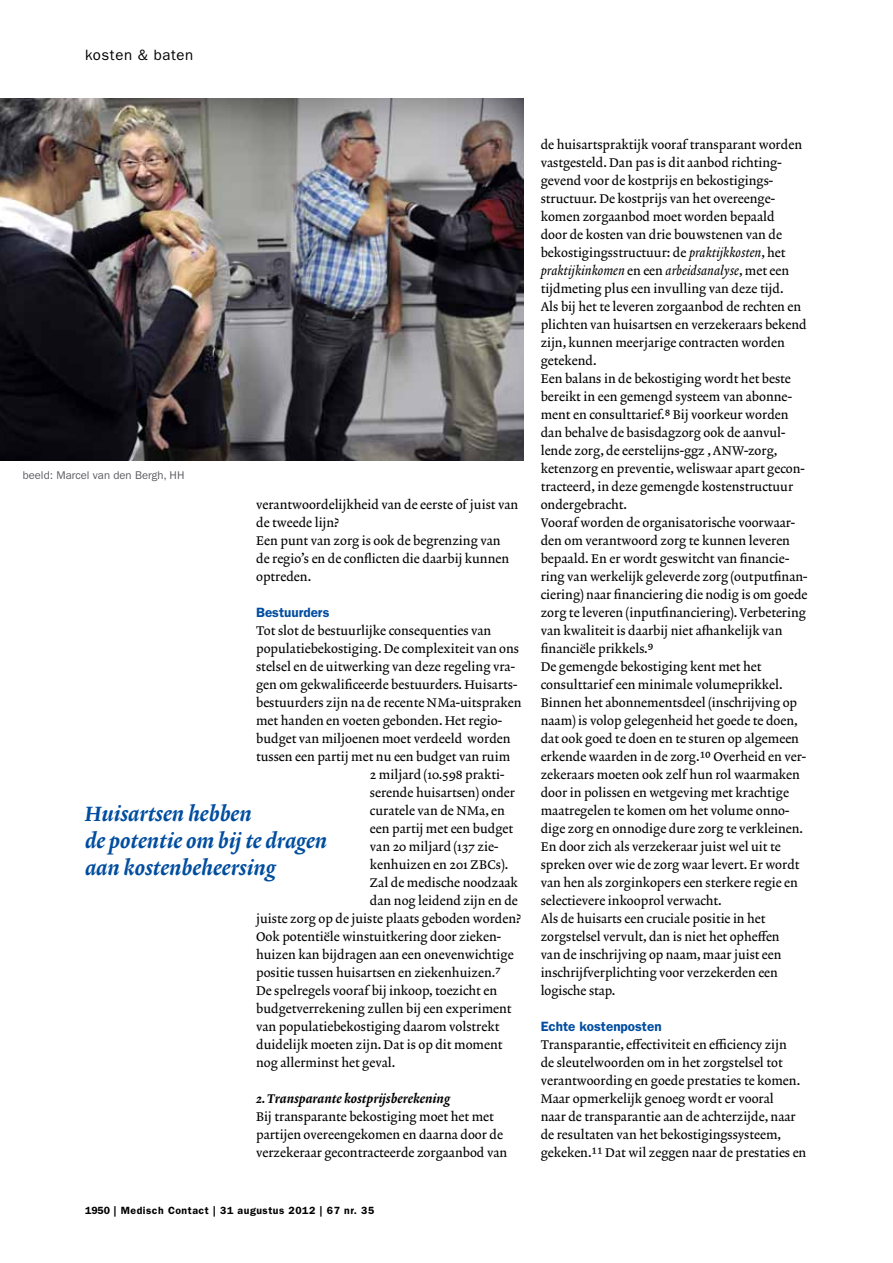
<style>
.page{position:relative;width:893px;height:1263px;background:#fff}
.page>*{position:absolute;margin:0;border:0;box-sizing:border-box;transform-origin:0 0}
.t1{font:21px/27px "Lexicon No 2 Italic D";color:#004d9f}
.t2{font:15px "ITC Franklin Gothic Std";letter-spacing:.04em;color:#000}
.t3{font:600 13.5px "ITC Franklin Gothic Std";color:#004d9f}
.t4{font:12.75px/18px "Lexicon No 2 Roman A";color:#000}
.t5{font:12.75px "Lexicon No 2 Italic A";color:#000}
.t6{font:12.75px "Lexicon No 2 Italic D";color:#000}
.t7{font:11.25px "ITC Franklin Gothic Std";color:#5c5b60}
.t8{font:600 10.5px "ITC Franklin Gothic Std";letter-spacing:.05em;color:#000}
.s1{font-family:"Lexicon No 2 Italic A"}
.s2{font-family:"Lexicon No 2 Roman A"}
</style>
<div class="page">
<img style="left:0;top:98px;width:524px;height:363px">
<p class="t2" style="left:85px;top:46px;width:110px">kosten &amp; baten</p>
<p class="t7" style="left:23px;top:469px;width:163px">beeld: Marcel van den Bergh, HH</p>
<p class="t4" style="left:256px;top:496px;width:264px">verantwoordelijkheid van de eerste of juist van de tweede lijn?<br>Een punt van zorg is ook de begrenzing van<br>de regio’s en de conflicten die daarbij kunnen optreden.</p>
<p class="t3" style="left:256px;top:604px;width:75px">Bestuurders</p>
<p class="t4" style="left:256px;top:622px;width:237px">Tot slot de bestuurlijke consequenties van</p>
<p class="t4" style="left:256px;top:640px;width:265px">populatiebekostiging. De complexiteit van ons</p>
<p class="t4" style="left:256px;top:658px;width:260px">stelsel en de uitwerking van deze regeling vra-</p>
<p class="t4" style="left:256px;top:676px;width:263px">gen om gekwalificeerde bestuurders. Huisarts-</p>
<p class="t4" style="left:256px;top:694px;width:267px">bestuurders zijn na de recente NMa-uitspraken</p>
<p class="t4" style="left:256px;top:712px;width:247px">met handen en voeten gebonden. Het regio-</p>
<p class="t4" style="left:256px;top:730px;width:256px">budget van miljoenen moet verdeeld worden</p>
<p class="t4" style="left:256px;top:748px;width:256px">tussen een partij met nu een budget van ruim</p>
<p class="t4" style="left:370px;top:766px;width:136px">2 miljard (10.598 prakti-</p>
<p class="t4" style="left:370px;top:784px;width:147px">serende huisartsen) onder</p>
<p class="t4" style="left:370px;top:802px;width:136px">curatele van de NMa, en</p>
<p class="t4" style="left:370px;top:820px;width:145px">een partij met een budget</p>
<p class="t4" style="left:370px;top:838px;width:130px">van 20 miljard (137 zie-</p>
<p class="t4" style="left:370px;top:856px;width:140px">kenhuizen en 201 ZBCs).</p>
<p class="t4" style="left:370px;top:874px;width:150px">Zal de medische noodzaak</p>
<p class="t4" style="left:370px;top:892px;width:149px">dan nog leidend zijn en de</p>
<p class="t4" style="left:256px;top:910px;width:267px">juiste zorg op de juiste plaats geboden worden?</p>
<p class="t4" style="left:256px;top:928px;width:246px">Ook potentiële winstuitkering door zieken-</p>
<p class="t4" style="left:256px;top:946px;width:259px">huizen kan bijdragen aan een onevenwichtige</p>
<p class="t4" style="left:256px;top:964px;width:246px">positie tussen huisartsen en ziekenhuizen.7</p>
<p class="t4" style="left:256px;top:982px;width:243px">De spelregels vooraf bij inkoop, toezicht en</p>
<p class="t4" style="left:256px;top:1000px;width:257px">budgetverrekening zullen bij een experiment</p>
<p class="t4" style="left:256px;top:1018px;width:245px">van populatiebekostiging daarom volstrekt</p>
<p class="t4" style="left:256px;top:1036px;width:248px">duidelijk moeten zijn. Dat is op dit moment</p>
<p class="t4" style="left:256px;top:1054px;width:141px">nog allerminst het geval.</p>
<p class="t6" style="left:256px;top:1091px;width:195px">2. Transparante kostprijsberekening</p>
<p class="t4" style="left:256px;top:1108px;width:253px">Bij transparante bekostiging moet het met partijen overeengekomen en daarna door de verzekeraar gecontracteerde zorgaanbod van</p>
<h1 class="t1" style="left:85px;top:801px;width:244px">Huisartsen hebben<br>de potentie om bij te dragen aan kostenbeheersing</h1>
<p class="t8" style="left:85px;top:1204px;width:291px">1950 | Medisch Contact | 31 augustus 2012 | 67 nr. 35</p>
<p class="t4" style="left:541px;top:136px;width:263px">de huisartspraktijk vooraf transparant worden vastgesteld. Dan pas is dit aanbod richting&shy;gevend voor de kostprijs en bekostigings&shy;structuur. De kostprijs van het overeenge&shy;komen zorgaanbod moet worden bepaald door de kosten van drie bouwstenen van de bekostigingsstructuur: de <span class="s1">praktijkkosten</span>, het</p>
<p class="t5" style="left:541px;top:263px;width:250px">praktijk-inkomen <span class="s2">en een</span> arbeidsanalyse<span class="s2">, met een</span></p>
<p class="t4" style="left:541px;top:280px;width:268px">tijdmeting plus een invulling van deze tijd.<br>Als bij het te leveren zorgaanbod de rechten en plichten van huisartsen en verzekeraars bekend zijn, kunnen meerjarige contracten worden getekend.<br>Een balans in de bekostiging wordt het beste bereikt in een gemengd systeem van abonne&shy;ment en consulttarief.8 Bij voorkeur worden dan behalve de basisdagzorg ook de aanvul&shy;lende zorg, de eerstelijns-ggz , ANW-zorg, ketenzorg en preventie, weliswaar apart gecon&shy;tracteerd, in deze gemengde kostenstructuur ondergebracht.<br>Vooraf worden de organisatorische voorwaar&shy;den om verantwoord zorg te kunnen leveren bepaald. En er wordt geswitcht van financie&shy;ring van werkelijk geleverde zorg (outputfinan&shy;ciering) naar financiering die nodig is om goede zorg te leveren (inputfinanciering). Verbetering van kwaliteit is daarbij niet afhankelijk van financiële prikkels.9<br>De gemengde bekostiging kent met het consulttarief een minimale volumeprikkel.<br>Binnen het abonnementsdeel (inschrijving op naam) is volop gelegenheid het goede te doen, dat ook goed te doen en te sturen op algemeen erkende waarden in de zorg.10 Overheid en ver&shy;zekeraars moeten ook zelf hun rol waarmaken door in polissen en wetgeving met krachtige maatregelen te komen om het volume onno&shy;dige zorg en onnodige dure zorg te verkleinen.<br>En door zich als verzekeraar juist wel uit te spreken over wie de zorg waar levert. Er wordt van hen als zorginkopers een sterkere regie en selectievere inkooprol verwacht.<br>Als de huisarts een cruciale positie in het zorgstelsel vervult, dan is niet het opheffen<br>van de inschrijving op naam, maar juist een inschrijfverplichting voor verzekerden een logische stap.</p>
<p class="t3" style="left:541px;top:1018px;width:122px">Echte kostenposten</p>
<p class="t4" style="left:541px;top:1036px;width:267px">Transparantie, effectiviteit en efficiency zijn<br>de sleutelwoorden om in het zorgstelsel tot verantwoording en goede prestaties te komen.<br>Maar opmerkelijk genoeg wordt er vooral<br>naar de transparantie aan de achterzijde, naar de resultaten van het bekostigingssysteem, gekeken.11 Dat wil zeggen naar de prestaties en</p>
</div>
